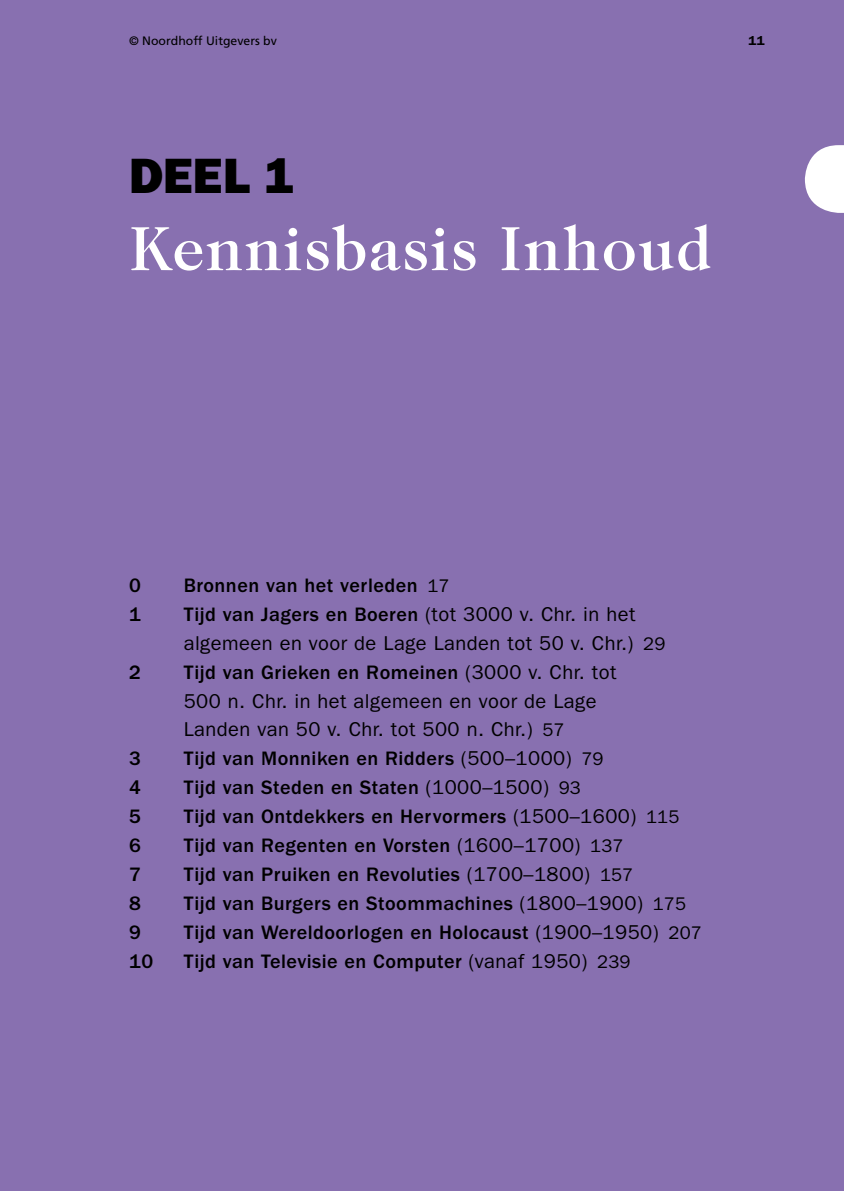
<style>
.page{position:relative;width:844px;height:1191px;background:#fff}
.page>*{position:absolute;margin:0;border:0;box-sizing:border-box;transform-origin:0 0}
.t1{font:500 63px "Caslon 224 Std";letter-spacing:.025em;color:#fff}
.t2{font:49.88px "ITC Franklin Gothic Std Hvy";color:#000}
.t3{font:500 20.12px "ITC Franklin Gothic Std";letter-spacing:.025em;color:#000}
.t4{font:20.12px/28.9px "ITC Franklin Gothic Std";letter-spacing:.025em;color:#000}
.t5{font:600 13.12px "ITC Franklin Gothic Std";color:#000}
.t6{font:12.25px "Frutiger LT Std";color:#000}
.s1{font-weight:400;font-size:18.38px}
.s2{font-weight:500}
.s3{font-size:18.38px}
.s4{font-weight:400}
</style>
<div class="page">
<div style="left:0;top:0;width:843px;height:1191px;background:#8870b0"></div>
<svg style="left:804px;top:145px;width:39px;height:68px"></svg>
<p class="t6" style="left:129px;top:33px;width:149px">© Noordhoff Uitgevers bv</p>
<p class="t5" style="left:748px;top:32px;width:18px">11</p>
<h2 class="t2" style="left:129px;top:147px;width:167px">DEEL 1</h2>
<h1 class="t1" style="left:129px;top:212px;width:583px">Kennisbasis Inhoud</h1>
<p class="t3" style="left:129px;top:574px;width:13px">0</p>
<p class="t3" style="left:184px;top:574px;width:267px">Bronnen van het verleden <span class="s1">17</span></p>
<p class="t3" style="left:129px;top:603px;width:13px">1</p>
<p class="t4" style="left:184px;top:600px;width:483px"><span class="s2">Tijd van Jagers en Boeren</span> (tot 3000 v. Chr. in het algemeen en voor de Lage Landen tot 50 v. Chr.) <span class="s3">29</span></p>
<p class="t3" style="left:129px;top:660px;width:13px">2</p>
<p class="t4" style="left:184px;top:657px;width:434px"><span class="s2">Tijd van Grieken en Romeinen</span> (3000 v. Chr. tot<br>500 n. Chr. in het algemeen en voor de Lage<br>Landen van 50 v. Chr. tot 500 n. Chr.) <span class="s3">57</span></p>
<p class="t3" style="left:129px;top:747px;width:13px">3</p>
<p class="t3" style="left:184px;top:747px;width:421px">Tijd van Monniken en Ridders <span class="s4">(500–1000)</span> <span class="s1">79</span></p>
<p class="t3" style="left:129px;top:776px;width:13px">4</p>
<p class="t3" style="left:184px;top:776px;width:398px">Tijd van Steden en Staten <span class="s4">(1000–1500)</span> <span class="s1">93</span></p>
<p class="t3" style="left:129px;top:805px;width:13px">5</p>
<p class="t3" style="left:184px;top:805px;width:497px">Tijd van Ontdekkers en Hervormers <span class="s4">(1500–1600)</span> <span class="s1">115</span></p>
<p class="t3" style="left:129px;top:834px;width:13px">6</p>
<p class="t3" style="left:184px;top:834px;width:441px">Tijd van Regenten en Vorsten <span class="s4">(1600–1700)</span> <span class="s1">137</span></p>
<p class="t3" style="left:129px;top:863px;width:13px">7</p>
<p class="t3" style="left:184px;top:863px;width:451px">Tijd van Pruiken en Revoluties <span class="s4">(1700–1800)</span> <span class="s1">157</span></p>
<p class="t3" style="left:129px;top:891px;width:13px">8</p>
<p class="t3" style="left:184px;top:891px;width:503px">Tijd van Burgers en Stoommachines <span class="s4">(1800–1900)</span> <span class="s1">175</span></p>
<p class="t3" style="left:129px;top:920px;width:13px">9</p>
<p class="t3" style="left:184px;top:920px;width:519px">Tijd van Wereldoorlogen en Holocaust <span class="s4">(1900–1950)</span> <span class="s1">207</span></p>
<p class="t3" style="left:129px;top:949px;width:26px">10</p>
<p class="t3" style="left:184px;top:949px;width:448px">Tijd van Televisie en Computer <span class="s4">(vanaf 1950)</span> <span class="s1">239</span></p>
</div>
